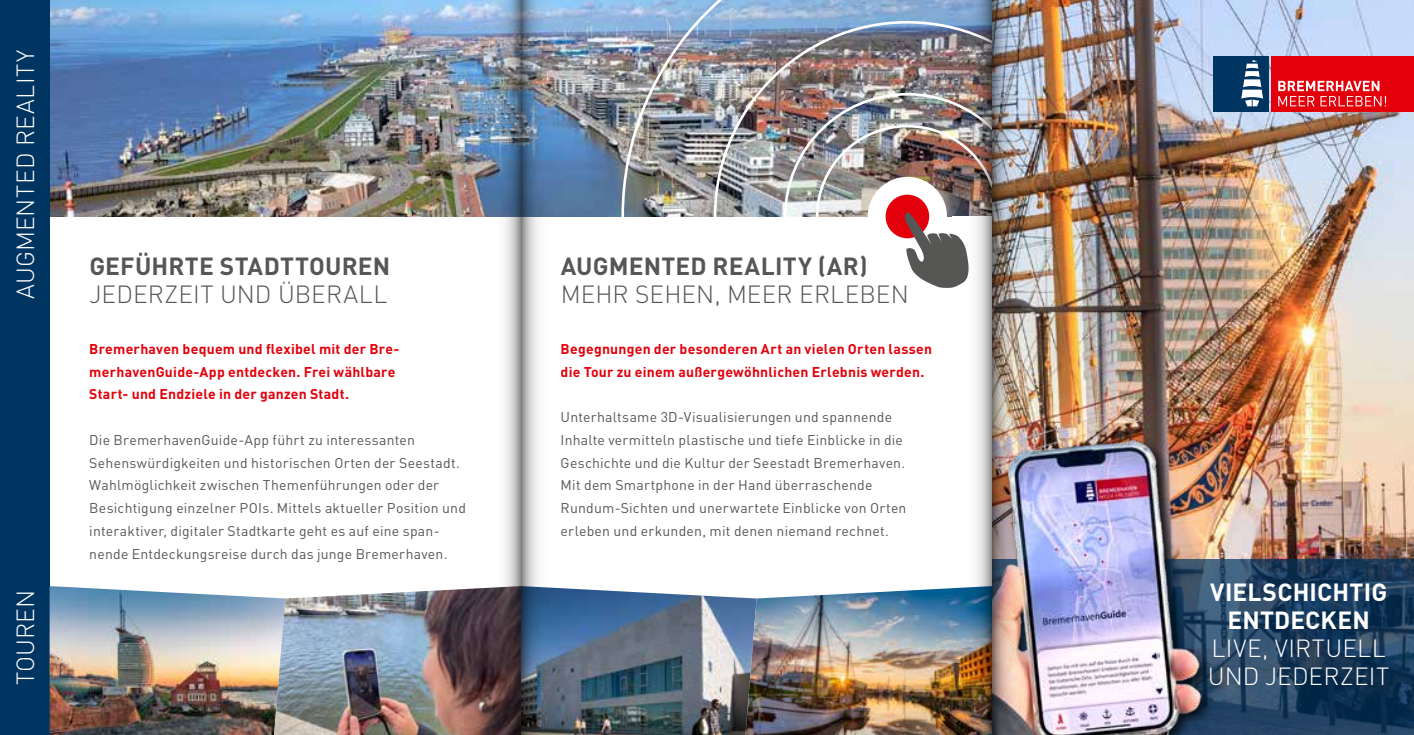
<style>
.page{position:relative;width:1414px;height:735px;background:#fff}
.page>*{position:absolute;margin:0;border:0;box-sizing:border-box;transform-origin:0 0}
.t1{font:300 24.5px/28px "DIN Pro";letter-spacing:.005em;color:#fff}
.t2{font:300 24.5px "DIN Pro";letter-spacing:.005em;color:#565655}
.t3{font:700 24.5px "DIN Pro";letter-spacing:.01em;color:#565655}
.t4{font:700 24.5px/28px "DIN Pro";letter-spacing:.005em;color:#fff;text-align:center}
.t5{font:14px/22.8px "DIN Pro";letter-spacing:.015em;color:#565655}
.t6{font:700 14px/22.8px "DIN Pro";letter-spacing:.015em;color:#e3000b}
</style>
<div class="page">
<img style="left:50px;top:0;width:571px;height:216px">
<img style="left:621px;top:0;width:331px;height:217px">
<div style="left:868px;top:177px;width:79px;height:79px;background:#fff;border-radius:50%"></div>
<div style="left:885px;top:194px;width:44px;height:44px;background:#e3000b;border-radius:50%"></div>
<svg style="left:902px;top:211px;width:50px;height:77px"></svg>
<img style="left:1032px;top:0;width:382px;height:559px">
<div style="left:1213px;top:56px;width:55px;height:56px;background:#003562"></div>
<svg style="left:1241px;top:60px;width:22px;height:46px"></svg>
<div style="left:1271px;top:56px;width:143px;height:56px;background:#e3000b"></div>
<svg style="left:1278px;top:81px;width:108px;height:25px"></svg>
<svg style="left:1232px;top:559px;width:182px;height:175px;background:#1c3c5c"></svg>
<div style="left:0;top:0;width:50px;height:734px;background:#003562"></div>
<img style="left:50px;top:586px;width:224px;height:148px">
<img style="left:274px;top:588px;width:471px;height:146px">
<img style="left:745px;top:588px;width:207px;height:146px">
<img style="left:1032px;top:399px;width:200px;height:335px">
<img style="left:992px;top:0;width:40px;height:734px">
<img style="left:521px;top:0;width:40px;height:734px">
<img style="left:952px;top:0;width:40px;height:734px">
<img style="left:481px;top:0;width:40px;height:734px">
<h1 class="t1" style="left:10px;top:299px;width:251px;rotate:-90deg">AUGMENTED REALITY</h1>
<h1 class="t1" style="left:10px;top:684px;width:97px;rotate:-90deg">TOUREN</h1>
<h1 class="t3" style="left:89px;top:249px;width:302px">GEFÜHRTE STADTTOUREN</h1>
<h1 class="t2" style="left:89px;top:277px;width:299px">JEDERZEIT UND ÜBERALL</h1>
<p class="t6" style="left:89px;top:336px;width:312px">Bremerhaven bequem und flexibel mit der Bre&shy;merhavenGuide-App entdecken. Frei wählbare<br>Start- und Endziele in der ganzen Stadt.</p>
<p class="t5" style="left:89px;top:427px;width:378px">Die BremerhavenGuide-App führt zu interessanten Sehenswürdigkeiten und historischen Orten der Seestadt.<br>Wahlmöglichkeit zwischen Themenführungen oder der Besichtigung einzelner POIs. Mittels aktueller Position und interaktiver, digitaler Stadtkarte geht es auf eine span&shy;nende Entdeckungsreise durch das junge Bremerhaven.</p>
<h1 class="t3" style="left:561px;top:249px;width:308px">AUGMENTED REALITY (AR)</h1>
<h1 class="t2" style="left:561px;top:277px;width:350px">MEHR SEHEN, MEER ERLEBEN</h1>
<p class="t6" style="left:561px;top:336px;width:373px">Begegnungen der besonderen Art an vielen Orten lassen die Tour zu einem außergewöhnlichen Erlebnis werden.</p>
<p class="t5" style="left:561px;top:405px;width:347px">Unterhaltsame 3D-Visualisierungen und spannende Inhalte vermitteln plastische und tiefe Einblicke in die Geschichte und die Kultur der Seestadt Bremerhaven.<br>Mit dem Smartphone in der Hand überraschende Rundum-Sichten und unerwartete Einblicke von Orten erleben und erkunden, mit denen niemand rechnet.</p>
<h1 class="t4" style="left:1210px;top:577px;width:178px">VIELSCHICHTIG<br>ENTDECKEN</h1>
<h1 class="t1" style="left:1208px;top:633px;width:183px">LIVE, VIRTUELL<br>UND JEDERZEIT</h1>
</div>
